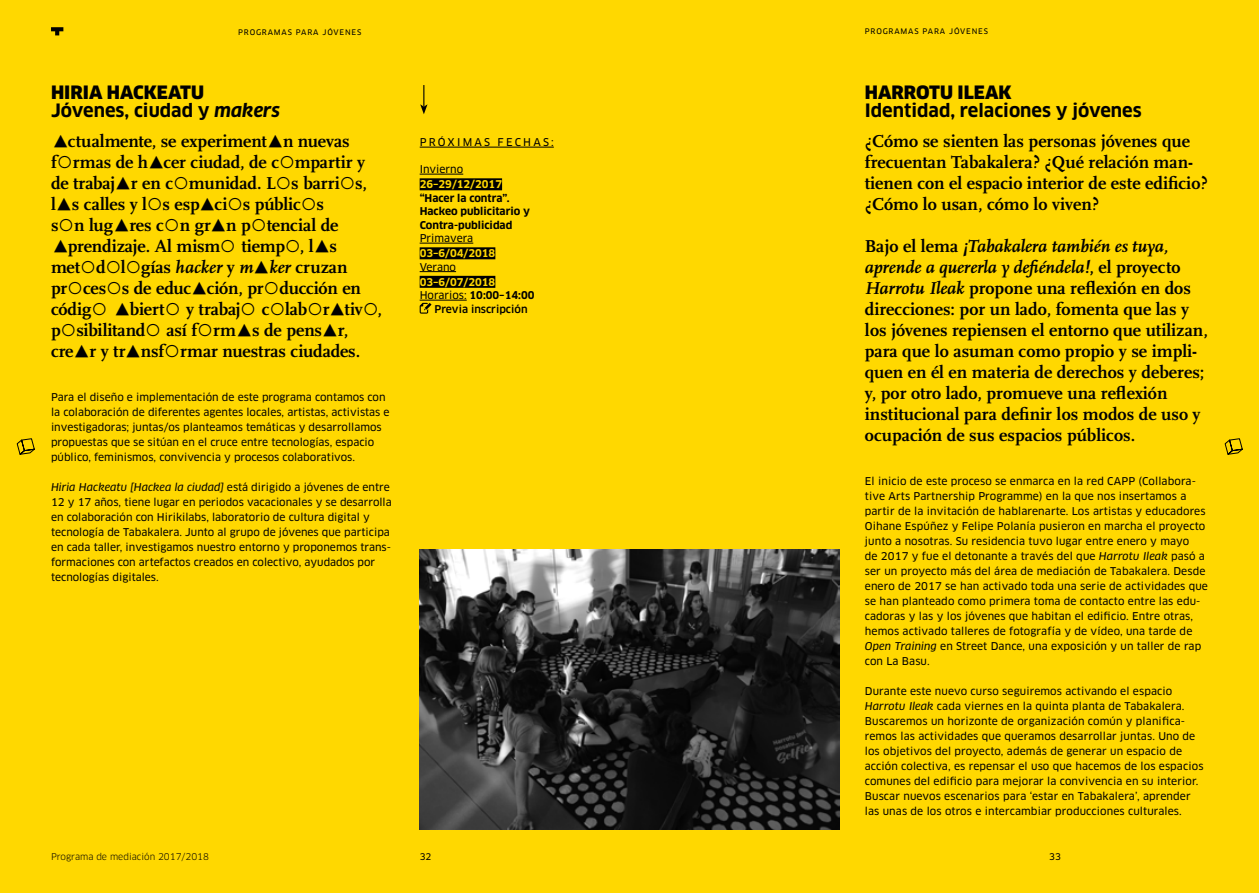
<style>
.page{position:relative;width:1259px;height:893px;background:#ffd800}
.page>*{position:absolute;margin:0;border:0;box-sizing:border-box;transform-origin:0 0}
.t1{font:700 18px/21px "Scala OT";color:#000}
.t2{font:700 18px/18px "Clan OT";color:#000}
.t3{font:900 18px "Clan OT";color:#000}
.t4{font:10.5px/15px "Clan OT News";letter-spacing:.005em;color:#000}
.t5{font:700 10.5px/13.5px "Clan OT";color:#000}
.t6{font:700 10.5px "Clan OT";color:#ffd800}
.t7{font:500 10.5px "Clan OT";color:#000}
.t8{font:9px "Clan OT";color:#000}
.t9{font:9px "Clan OT News";color:#000}
.t10{font:7.5px "Clan OT News";letter-spacing:.11em;color:#000}
.s1{font-weight:900}
.s2{font-style:italic}
.s3{font-family:"Clan OT News";font-weight:400}
</style>
<div class="page">
<svg style="left:51px;top:27px;width:12px;height:8px"></svg>
<hr style="left:420px;top:147px;width:134px;height:1px;background:#000">
<hr style="left:420px;top:174px;width:43px;height:1px;background:#000">
<div style="left:420px;top:178px;width:82px;height:12px;background:#000"></div>
<hr style="left:420px;top:243px;width:53px;height:1px;background:#000">
<div style="left:420px;top:247px;width:75px;height:12px;background:#000"></div>
<hr style="left:420px;top:271px;width:36px;height:1px;background:#000">
<div style="left:420px;top:276px;width:75px;height:12px;background:#000"></div>
<hr style="left:420px;top:300px;width:47px;height:1px;background:#000">
<svg style="left:420px;top:303px;width:11px;height:11px"></svg>
<svg style="left:420px;top:85px;width:7px;height:29px"></svg>
<img style="left:420px;top:549px;width:419px;height:280px">
<svg style="left:17px;top:438px;width:18px;height:17px"></svg>
<svg style="left:1224px;top:438px;width:18px;height:17px"></svg>
<p class="t10" style="left:238px;top:28px;width:125px">Programas para jóvenes</p>
<p class="t10" style="left:865px;top:27px;width:125px">Programas para jóvenes</p>
<h1 class="t2" style="left:51px;top:84px;width:231px"><span class="s1">HIRIA HACKEATU<br></span>Jóvenes, ciudad y <span class="s2">makers</span></h1>
<h1 class="t1" style="left:51px;top:131px;width:317px">▲ctualmente, se experiment▲n nuevas f◯rmas de h▲cer ciudad, de c◯mpartir y de trabaj▲r en c◯munidad. L◯s barri◯s, l▲s calles y l◯s esp▲ci◯s públic◯s<br>s◯n lug▲res c◯n gr▲n p◯tencial de</h1>
<h1 class="t1" style="left:51px;top:236px;width:332px">▲prendizaje. Al mism◯ tiemp◯, l▲s met◯d◯l◯gías <span class="s2">hacker</span> y <span class="s2">m▲ker</span> cruzan pr◯ces◯s de educ▲ción, pr◯ducción en códig◯ ▲biert◯ y trabaj◯ c◯lab◯r▲tiv◯, p◯sibilitand◯ así f◯rm▲s de pens▲r, cre▲r y tr▲nsf◯rmar nuestras ciudades.</h1>
<p class="t4" style="left:51px;top:390px;width:340px">Para el diseño e implementación de este programa contamos con la colaboración de diferentes agentes locales, artistas, activistas e investigadoras; juntas/os planteamos temáticas y desarrollamos propuestas que se sitúan en el cruce entre tecnologías, espacio público, feminismos, convivencia y procesos colaborativos.</p>
<p class="t4" style="left:51px;top:480px;width:342px"><span class="s2">Hiria Hackeatu [Hackea la ciudad]</span> está dirigido a jóvenes de entre 12 y 17 años, tiene lugar en periodos vacacionales y se desarrolla en colaboración con Hirikilabs, laboratorio de cultura digital y tecnología de Tabakalera. Junto al grupo de jóvenes que participa en cada taller, investigamos nuestro entorno y proponemos trans&shy;formaciones con artefactos creados en colectivo, ayudados por tecnologías digitales.</p>
<p class="t4" style="left:420px;top:135px;width:53px">Pr óximas</p>
<p class="t4" style="left:497px;top:135px;width:10px">fechas</p>
<p class="t4" style="left:551px;top:135px;width:4px">:</p>
<p class="t4" style="left:420px;top:162px;width:45px">I nvierno</p>
<p class="t6" style="left:420px;top:178px;width:84px">26–29/12/2017</p>
<p class="t5" style="left:420px;top:191px;width:112px">“Hacer la contra”.<br>Hackeo publicitario y<br>Contra-publicidad</p>
<p class="t4" style="left:420px;top:231px;width:55px">Primavera</p>
<p class="t6" style="left:420px;top:247px;width:77px">03–6/04/2018</p>
<p class="t4" style="left:420px;top:259px;width:38px">Verano</p>
<p class="t6" style="left:420px;top:276px;width:77px">03–6/07/2018</p>
<p class="t5" style="left:420px;top:289px;width:116px"><span class="s3">Horarios:</span> 10:00–14:00</p>
<p class="t7" style="left:434px;top:303px;width:95px">Previa inscripción</p>
<h1 class="t3" style="left:865px;top:82px;width:148px">HARROTU ILEAK</h1>
<h1 class="t2" style="left:865px;top:102px;width:278px">Identidad, relaciones y jóvenes</h1>
<h1 class="t1" style="left:865px;top:131px;width:344px">¿Cómo se sienten las personas jóvenes que frecuentan Tabakalera? ¿Qué relación man&shy;tienen con el espacio interior de este edificio? ¿Cómo lo usan, cómo lo viven?</h1>
<p class="t1" style="left:865px;top:236px;width:344px">Bajo el lema <span class="s2">¡Tabakalera también es tuya, aprende a quererla y defiéndela!</span>, el proyecto <span class="s2">Harrotu Ileak</span> propone una reflexión en dos direcciones: por un lado, fomenta que las y los jóvenes repiensen el entorno que utilizan, para que lo asuman como propio y se impli&shy;quen en él en materia de derechos y deberes; y, por otro lado, promueve una reflexión institucional para definir los modos de uso y ocupación de sus espacios públicos.</p>
<p class="t4" style="left:865px;top:474px;width:345px">El inicio de este proceso se enmarca en la red CAPP (Collabora&shy;tive Arts Partnership Programme) en la que nos insertamos a partir de la invitación de hablarenarte. Los artistas y educadores Oihane Espúñez y Felipe Polanía pusieron en marcha el proyecto junto a nosotras. Su residencia tuvo lugar entre enero y mayo<br>de 2017 y fue el detonante a través del que <span class="s2">Harrotu Ileak</span> pasó a ser un proyecto más del área de mediación de Tabakalera. Desde enero de 2017 se han activado toda una serie de actividades que se han planteado como primera toma de contacto entre las edu&shy;cadoras y las y los jóvenes que habitan el edificio. Entre otras, hemos activado talleres de fotografía y de vídeo, una tarde de <span class="s2">Open Training</span> en Street Dance, una exposición y un taller de rap con La Basu.</p>
<p class="t4" style="left:865px;top:684px;width:340px">Durante este nuevo curso seguiremos activando el espacio <span class="s2">Harrotu Ileak</span> cada viernes en la quinta planta de Tabakalera.<br>Buscaremos un horizonte de organización común y planifica&shy;remos las actividades que queramos desarrollar juntas. U no de los objetivos del proyecto, además de generar un espacio de acción colectiva, es repensar el uso que hacemos de los espacios comunes del edificio para mejorar la convivencia en su interior.<br>Buscar nuevos escenarios para ‘estar en Tabakalera’, aprender las unas de los otros e intercambiar producciones culturales.</p>
<p class="t8" style="left:51px;top:851px;width:159px">Programa de mediación 2017/2018</p>
<p class="t9" style="left:420px;top:851px;width:13px">32</p>
<p class="t9" style="left:1049px;top:851px;width:13px">33</p>
</div>
